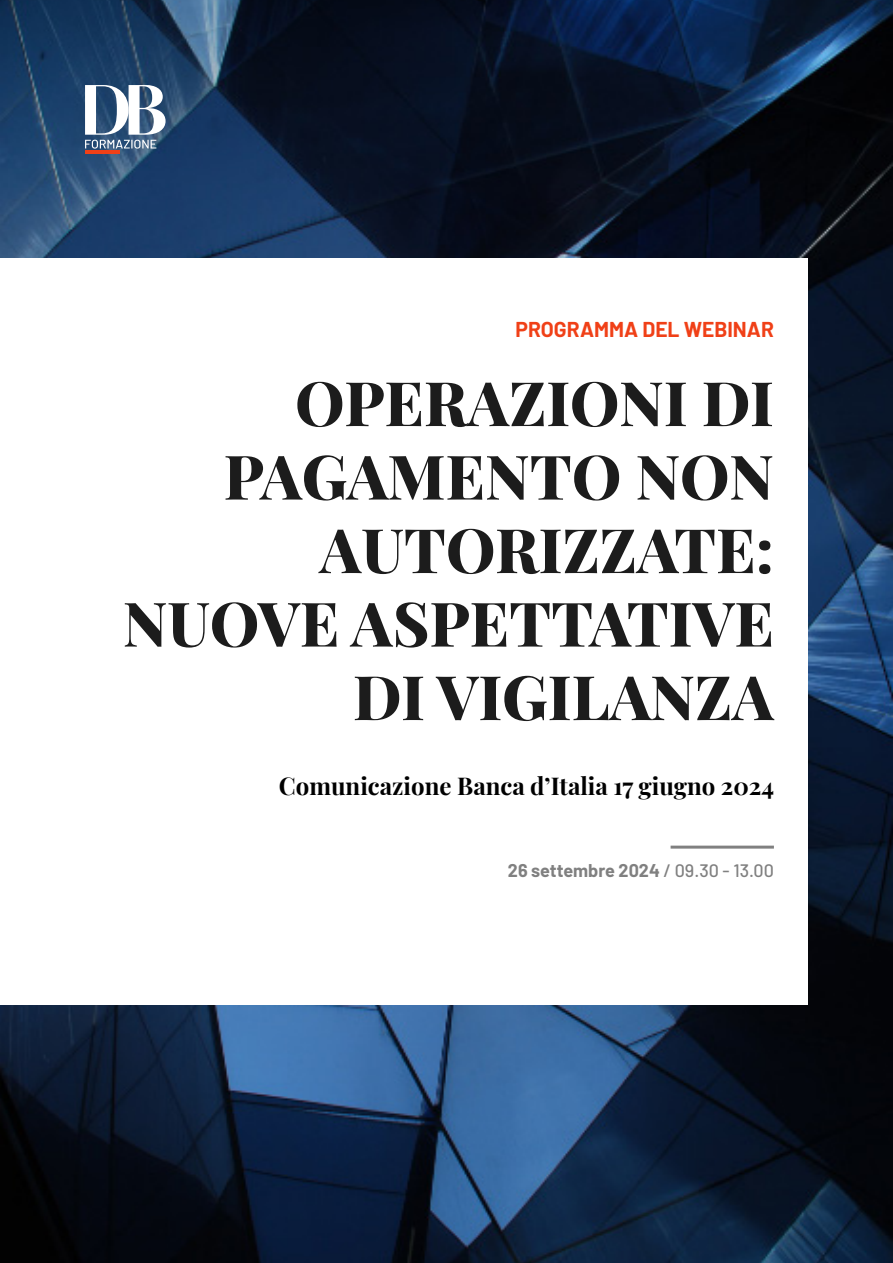
<style>
.page{position:relative;width:893px;height:1263px;background:#fff}
.page>*{position:absolute;margin:0;border:0;box-sizing:border-box;transform-origin:0 0}
.t1{font:800 61.5px/73.5px "Playfair Display";color:#1c1c1c;text-align:right}
.t2{font:700 24px "Playfair Display";color:#000}
.t3{font:700 21px "Barlow";color:#f04017}
.t4{font:700 18px "Barlow";color:#808080}
.s1{font-weight:500}
</style>
<div class="page">
<img style="left:0;top:0;width:893px;height:1263px">
<div style="left:0;top:258px;width:808px;height:747px;background:#fff"></div>
<hr style="left:85px;top:151px;width:35px;height:3px;background:#f04017">
<svg style="left:85px;top:85px;width:81px;height:64px"></svg>
<hr style="left:671px;top:846px;width:103px;height:3px;background:#808080">
<p class="t3" style="left:515px;top:314px;width:260px">PROGRAMMA DEL WEBINAR</p>
<p class="t1" style="left:123px;top:361px;width:653px">OPERAZIONI DI<br>PAGAMENTO NON<br>AUTORIZZATE:<br>NUOVE ASPETTATIVE<br>DI VIGILANZA</p>
<p class="t2" style="left:279px;top:767px;width:497px">Comunicazione Banca d’Italia 17 giugno 2024</p>
<p class="t4" style="left:508px;top:857px;width:267px">26 settembre 2024 <span class="s1">/ 09.30 - 13.00</span></p>
</div>
